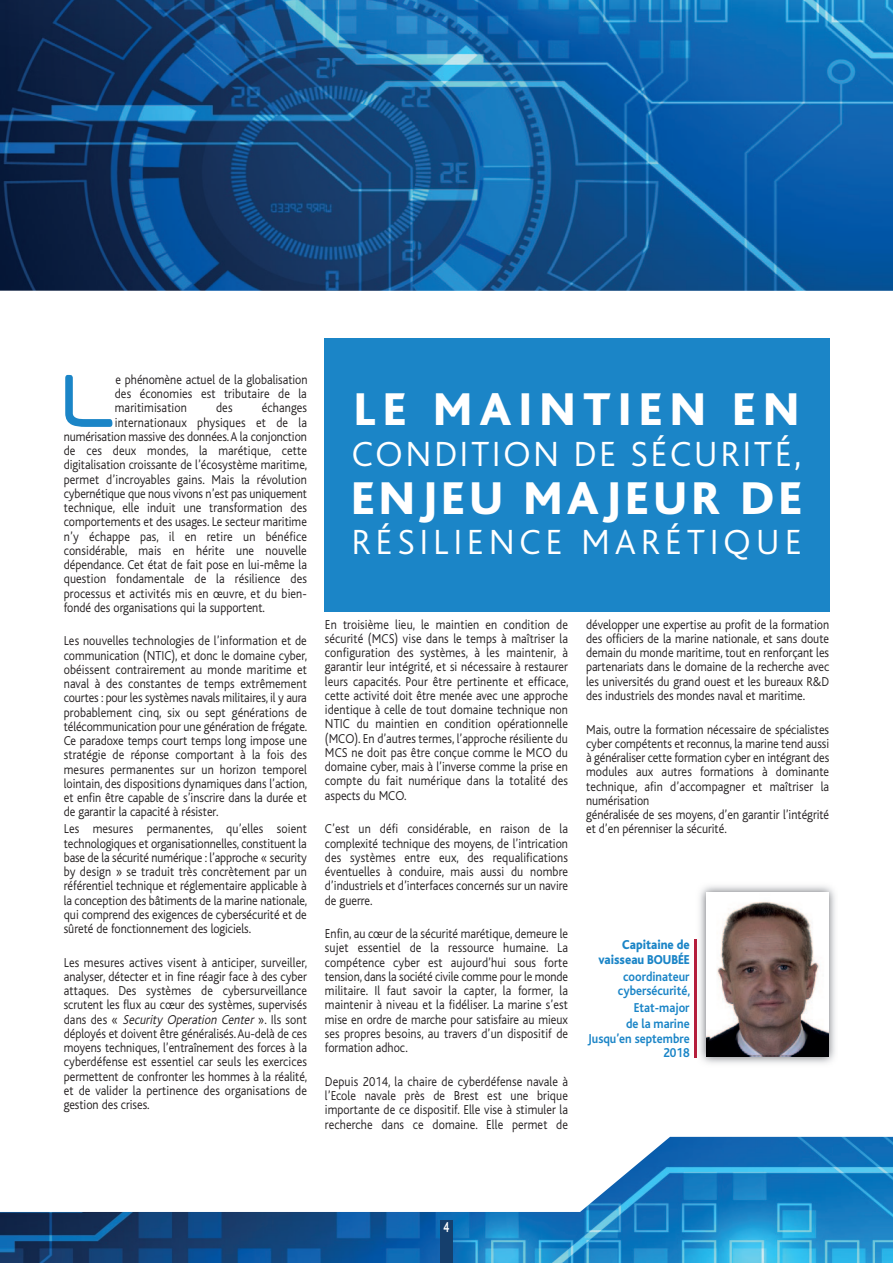
<style>
.page{position:relative;width:893px;height:1263px;background:#fff}
.page>*{position:absolute;margin:0;border:0;box-sizing:border-box;transform-origin:0 0}
.t1{font:87.45px "Neuropol";color:#1b85c7;scale:.8 1}
.t2{font:800 48.15px "Bliss";letter-spacing:.1em;color:#fff}
.t3{font:800 48.15px "Bliss";letter-spacing:.165em;color:#fff}
.t4{font:300 36.6px "Bliss";letter-spacing:.07em;color:#fff}
.t5{font:300 36.6px "Bliss";letter-spacing:.13em;color:#fff}
.t6{font:700 15px "Bliss";color:#fff;scale:.7 1}
.t7{font:300 13.5px/14.2px "Bliss";color:#231f20;text-align:justify;scale:.9 1}
.t8{font:700 13.5px/14.2px "Bliss";color:#1b85c7;text-align:center;scale:.9 1}
.t9{font:800 13.5px/14.2px "Bliss";color:#1b85c7;text-align:right;scale:.9 1}
.s1{font-style:italic}
</style>
<div class="page">
<img style="left:0;top:1136px;width:893px;height:127px">
<div style="left:440px;top:1220px;width:13px;height:43px;background:#153f6d"></div>
<div style="left:324px;top:338px;width:505px;height:274px;background:#1b85c7"></div>
<img style="left:0;top:0;width:893px;height:291px">
<img style="left:694px;top:885px;width:141px;height:179px">
<img style="left:707px;top:893px;width:121px;height:164px">
<hr style="left:695px;top:939px;width:2px;height:118px;background:#b51e3c">
<h1 class="t1" style="left:64px;top:345px;width:65px">L</h1>
<p class="t7" style="left:115px;top:373px;width:216px">e phénomène actuel de la globalisation des économies est tributaire de la maritimisation</p>
<p class="t7" style="left:216px;top:402px;width:20px">des</p>
<p class="t7" style="left:262px;top:402px;width:52px">échanges</p>
<p class="t7" style="left:115px;top:416px;width:215px">internationaux physiques et de la</p>
<p class="t7" style="left:64px;top:430px;width:272px">numérisation massive des données. A la conjonction</p>
<p class="t7" style="left:64px;top:445px;width:272px">de ces deux mondes, la marétique, cette</p>
<p class="t7" style="left:64px;top:459px;width:272px">digitalisation croissante de l’écosystème maritime,</p>
<p class="t7" style="left:64px;top:473px;width:272px">permet d’incroyables gains. Mais la révolution</p>
<p class="t7" style="left:64px;top:487px;width:272px">cybernétique que nous vivons n’est pas uniquement</p>
<p class="t7" style="left:64px;top:502px;width:272px">technique, elle induit une transformation des</p>
<p class="t7" style="left:64px;top:516px;width:272px">comportements et des usages. Le secteur maritime</p>
<p class="t7" style="left:64px;top:530px;width:272px">n’y échappe pas, il en retire un bénéfice</p>
<p class="t7" style="left:64px;top:544px;width:272px">considérable, mais en hérite une nouvelle</p>
<p class="t7" style="left:64px;top:559px;width:272px">dépendance. Cet état de fait pose en lui-même la</p>
<p class="t7" style="left:64px;top:573px;width:272px">question fondamentale de la résilience des</p>
<p class="t7" style="left:64px;top:587px;width:272px">processus et activités mis en œuvre, et du bien-</p>
<p class="t7" style="left:64px;top:601px;width:225px">fondé des organisations qui la supportent.</p>
<p class="t7" style="left:64px;top:635px;width:272px">Les nouvelles technologies de l’information et de communication (NTIC), et donc le domaine cyber, obéissent contrairement au monde maritime et naval à des constantes de temps extrêmement courtes : pour les systèmes navals militaires, il y aura probablement cinq, six ou sept générations de télécommunication pour une génération de frégate.<br>Ce paradoxe temps court temps long impose une stratégie de réponse comportant à la fois des mesures permanentes sur un horizon temporel lointain, des dispositions dynamiques dans l’action, et enfin être capable de s’inscrire dans la durée et de garantir la capacité à résister.</p>
<p class="t7" style="left:64px;top:823px;width:272px">Les mesures permanentes, qu’elles soient technologiques et organisationnelles, constituent la base de la sécurité numérique : l’approche « security by design » se traduit très concrètement par un référentiel technique et réglementaire applicable à la conception des bâtiments de la marine nationale, qui comprend des exigences de cybersécurité et de sûreté de fonctionnement des logiciels.</p>
<p class="t7" style="left:64px;top:956px;width:272px">Les mesures actives visent à anticiper, surveiller, analyser, détecter et in fine réagir face à des cyber attaques. Des systèmes de cybersurveillance scrutent les flux au cœur des systèmes, supervisés d a n s d e s « <span class="s1">Security Operation Center</span> » . I l s s o n t déployés et doivent être généralisés. Au-delà de ces moyens techniques, l’entraînement des forces à la cyberdéfense est essentiel car seuls les exercices permettent de confronter les hommes à la réalité, et de valider la pertinence des organisations de gestion des crises.</p>
<h2 class="t3" style="left:354px;top:391px;width:446px">LE MAINTIEN EN</h2>
<h3 class="t4" style="left:352px;top:440px;width:451px">CONDITION DE SÉCURITÉ,</h3>
<h2 class="t2" style="left:351px;top:480px;width:452px">ENJEU MAJEUR DE</h2>
<h3 class="t5" style="left:351px;top:528px;width:452px">RÉSILIENCE MARÉTIQUE</h3>
<p class="t7" style="left:325px;top:618px;width:272px">En troisième lieu, le maintien en condition de sécurité (MCS) vise dans le temps à maîtriser la configuration des systèmes, à les maintenir, à garantir leur intégrité, et si nécessaire à restaurer leurs capacités. Pour être pertinente et efficace, cette activité doit être menée avec une approche identique à celle de tout domaine technique non NTIC du maintien en condition opérationnelle (MCO). En d’autres termes, l’approche résiliente du MCS ne doit pas être conçue comme le MCO du domaine cyber, mais à l’inverse comme la prise en compte du fait numérique dans la totalité des aspects du MCO.</p>
<p class="t7" style="left:325px;top:823px;width:272px">C’est un défi considérable, en raison de la complexité technique des moyens, de l’intrication des systèmes entre eux, des requalifications éventuelles à conduire, mais aussi du nombre d’industriels et d’interfaces concernés sur un navire de guerre.</p>
<p class="t7" style="left:325px;top:928px;width:272px">Enfin, au cœur de la sécurité marétique, demeure le sujet essentiel de la ressource humaine. La compétence cyber est aujourd’hui sous forte tension, dans la société civile comme pour le monde militaire. Il faut savoir la capter, la former, la maintenir à niveau et la fidéliser. La marine s’est mise en ordre de marche pour satisfaire au mieux ses propres besoins, au travers d’un dispositif de formation adhoc.</p>
<p class="t7" style="left:325px;top:1075px;width:272px">Depuis 2014, la chaire de cyberdéfense navale à l’Ecole navale près de Brest est une brique importante de ce dispositif. Elle vise à stimuler la recherche dans ce domaine. Elle permet de</p>
<p class="t7" style="left:586px;top:618px;width:272px">développer une expertise au profit de la formation des officiers de la marine nationale, et sans doute demain du monde maritime, tout en renforçant les partenariats dans le domaine de la recherche avec les universités du grand ouest et les bureaux R&amp;D des industriels des mondes naval et maritime.</p>
<p class="t7" style="left:586px;top:723px;width:272px;text-align:left">Mais, outre la formation nécessaire de spécialistes cyber compétents et reconnus, la marine tend aussi à généraliser cette formation cyber en intégrant des modules aux autres formations à dominante technique, afin d’accompagner et maîtriser la numérisation<br>généralisée de ses moyens, d’en garantir l’intégrité et d’en pérenniser la sécurité.</p>
<p class="t9" style="left:599px;top:939px;width:103px">Capitaine de vaisseau BOUBÉE</p>
<p class="t8" style="left:618px;top:970px;width:82px">coordinateur cybersécurité,</p>
<p class="t8" style="left:626px;top:1000px;width:72px;line-height:16.8px">Etat-major de la marine</p>
<p class="t8" style="left:588px;top:1032px;width:115px;text-align:right">Jusqu’en septembre<br>2018</p>
<p class="t6" style="left:444px;top:1222px;width:10px">4</p>
</div>
